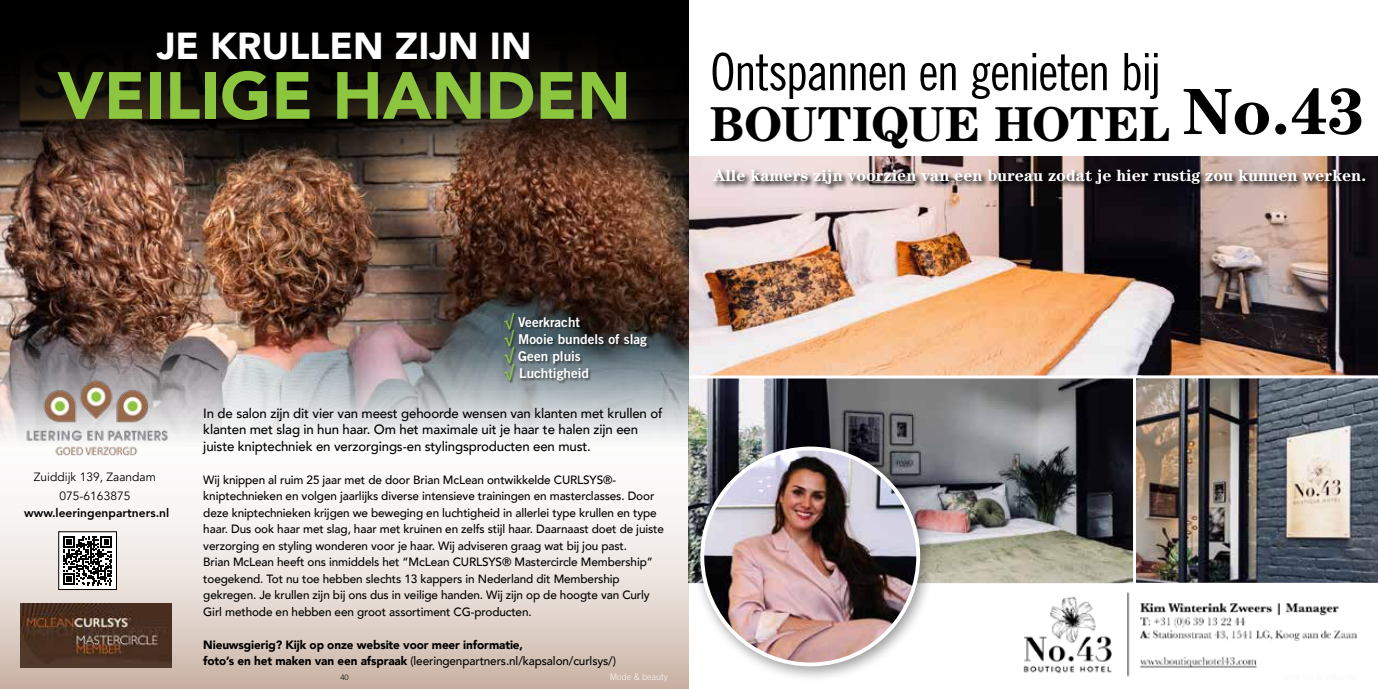
<style>
.page{position:relative;width:1378px;height:689px;background:#fff}
.page>*{position:absolute;margin:0;border:0;box-sizing:border-box;transform-origin:0 0}
.t1{font:900 66px "Avenir";color:#8cc63e}
.t2{font:700 65.55px "Century Std";color:#000}
.t3{font:51.6px "Trade Gothic LT Std Cn 18";letter-spacing:-.03em;color:#000}
.t4{font:700 49.05px "Century Std";letter-spacing:-.01em;color:#000}
.t5{font:900 37.5px "Avenir";color:#fff}
.t6{font:700 16.5px "Century Std";color:#fff}
.t7{font:500 13.5px/16.5px "Avenir";letter-spacing:-.01em;color:#000}
.t8{font:13.5px/17px "Trade Gothic LT Std Bd 2";color:#fff}
.t9{font:500 12px/16.5px "Avenir";letter-spacing:-.01em;color:#000}
.t10{font:900 12px/16.5px "Avenir";letter-spacing:-.01em;color:#000}
.t11{font:12px/19.5px "Avenir";color:#000;text-align:center}
.t12{font:800 12px "Avenir";color:#000}
.t13{font:300 9px "Trade Gothic LT Std";color:#f6f6f6}
.t14{font:300 7.5px "Trade Gothic LT Std";color:#000}
.s1{font-size:16.5px;color:#8cc63e}
.s2{font-weight:500}
</style>
<div class="page">
<img style="left:1023px;top:592px;width:334px;height:85px">
<img style="left:689px;top:157px;width:689px;height:218px">
<svg style="left:689px;top:375px;width:444px;height:209px;background:#737272"></svg>
<div style="left:692px;top:438px;width:244px;height:244px;background:#000;opacity:.4"></div>
<img style="left:698px;top:446px;width:224px;height:222px">
<img style="left:1134px;top:375px;width:244px;height:208px">
<svg style="left:712px;top:168px;width:660px;height:24px;background:#7d6e6d"></svg>
<img style="left:0;top:181px;width:689px;height:197px">
<svg style="left:0;top:378px;width:689px;height:311px"></svg>
<img style="left:22px;top:378px;width:150px;height:85px">
<img style="left:21px;top:603px;width:151px;height:65px">
<div style="left:59px;top:532px;width:57px;height:57px;background:#fff"></div>
<svg style="left:63px;top:536px;width:49px;height:49px"></svg>
<div style="left:59px;top:531px;width:58px;height:59px;border:1px solid #000"></div>
<svg style="left:0;top:0;width:689px;height:181px;background:#211812"></svg>
<div style="left:504px;top:313px;width:146px;height:71px;background:#000;opacity:.5"></div>
<h3 class="t5" style="left:157px;top:14px;width:376px">JE KRULLEN ZĲN IN</h3>
<h1 class="t1" style="left:57px;top:39px;width:575px">VEILIGE HANDEN</h1>
<h3 class="t3" style="left:710px;top:41px;width:452px">Ontspannen en genieten bij</h3>
<h3 class="t4" style="left:710px;top:95px;width:462px">BOUTIQUE HOTEL</h3>
<h2 class="t2" style="left:1182px;top:73px;width:184px">No.43</h2>
<h3 class="t6" style="left:713px;top:166px;width:654px">Alle kamers zijn voorzien van een bureau zodat je hier rustig zou kunnen werken.</h3>
<p class="t11" style="left:34px;top:467px;width:124px">Zuiddijk 139, Zaandam<br>075-6163875</p>
<p class="t12" style="left:24px;top:503px;width:146px">www.leeringenpartners.nl</p>
<p class="t8" style="left:504px;top:314px;width:145px"><span class="s1">√</span> Veerkracht<br><span class="s1">√</span> Mooie bundels of slag <span class="s1">√</span> Geen pluis<br><span class="s1">√</span> Luchtigheid</p>
<p class="t7" style="left:203px;top:404px;width:461px">In de salon zijn dit vier van meest gehoorde wensen van klanten met krullen of klanten met slag in hun haar. Om het maximale uit je haar te halen zijn een juiste kniptechniek en verzorgings-en stylingsproducten een must.</p>
<p class="t9" style="left:203px;top:470px;width:462px">Wij knippen al ruim 25 jaar met de door Brian McLean ontwikkelde CURLSYS®- kniptechnieken en volgen jaarlijks diverse intensieve trainingen en masterclasses. Door deze kniptechnieken krijgen we beweging en luchtigheid in allerlei type krullen en type haar. Dus ook haar met slag, haar met kruinen en zelfs stijl haar. Daarnaast doet de juiste verzorging en styling wonderen voor je haar. Wij adviseren graag wat bij jou past.<br>Brian McLean heeft ons inmiddels het “McLean CURLSYS® Mastercircle Membership” toegekend. Tot nu toe hebben slechts 13 kappers in Nederland dit Membership gekregen. Je krullen zijn bij ons dus in veilige handen. Wij zijn op de hoogte van Curly Girl methode en hebben een groot assortiment CG-producten.</p>
<p class="t10" style="left:203px;top:636px;width:414px">Nieuwsgierig? Kĳk op onze website voor meer informatie,<br>foto’s en het maken van een afspraak <span class="s2">(leeringenpartners.nl/kapsalon/curlsys/)</span></p>
<p class="t14" style="left:340px;top:672px;width:10px">40</p>
<p class="t13" style="left:610px;top:671px;width:60px">Mode &amp; beauty</p>
</div>
